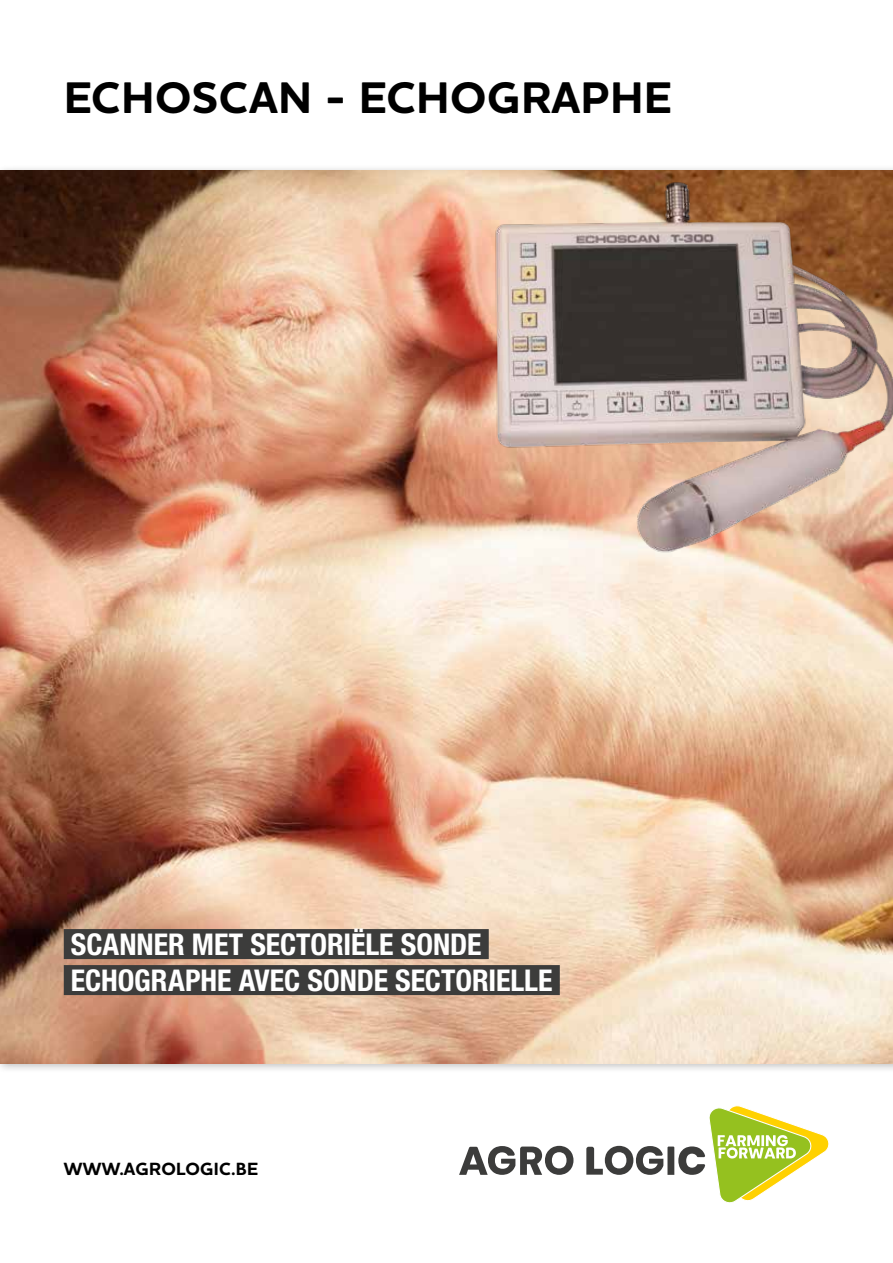
<style>
.page{position:relative;width:893px;height:1263px;background:#fff}
.page>*{position:absolute;margin:0;border:0;box-sizing:border-box;transform-origin:0 0}
.t1{font:700 45px "Houschka Pro";letter-spacing:.015em;color:#000}
.t2{font:700 condensed 30px/36px "Helvetica Neue";letter-spacing:-.005em;color:#fff}
.t3{font:700 18px "Houschka Pro";letter-spacing:.015em;color:#000}
</style>
<div class="page">
<img style="left:0;top:170px;width:893px;height:893px">
<div style="left:64px;top:929px;width:425px;height:30px;background:#3c3c3b"></div>
<div style="left:64px;top:965px;width:496px;height:30px;background:#3c3c3b"></div>
<img style="left:460px;top:168px;width:433px;height:432px">
<svg style="left:459px;top:1146px;width:114px;height:29px"></svg>
<svg style="left:586px;top:1105px;width:243px;height:98px"></svg>
<h1 class="t1" style="left:64px;top:69px;width:609px">ECHOSCAN - ECHOGRAPHE</h1>
<p class="t2" style="left:71px;top:925px;width:483px">SCANNER MET SECTORIËLE SONDE<br>ECHOGRAPHE AVEC SONDE SECTORIELLE</p>
<p class="t3" style="left:64px;top:1157px;width:196px">WWW.AGROLOGIC.BE</p>
</div>
